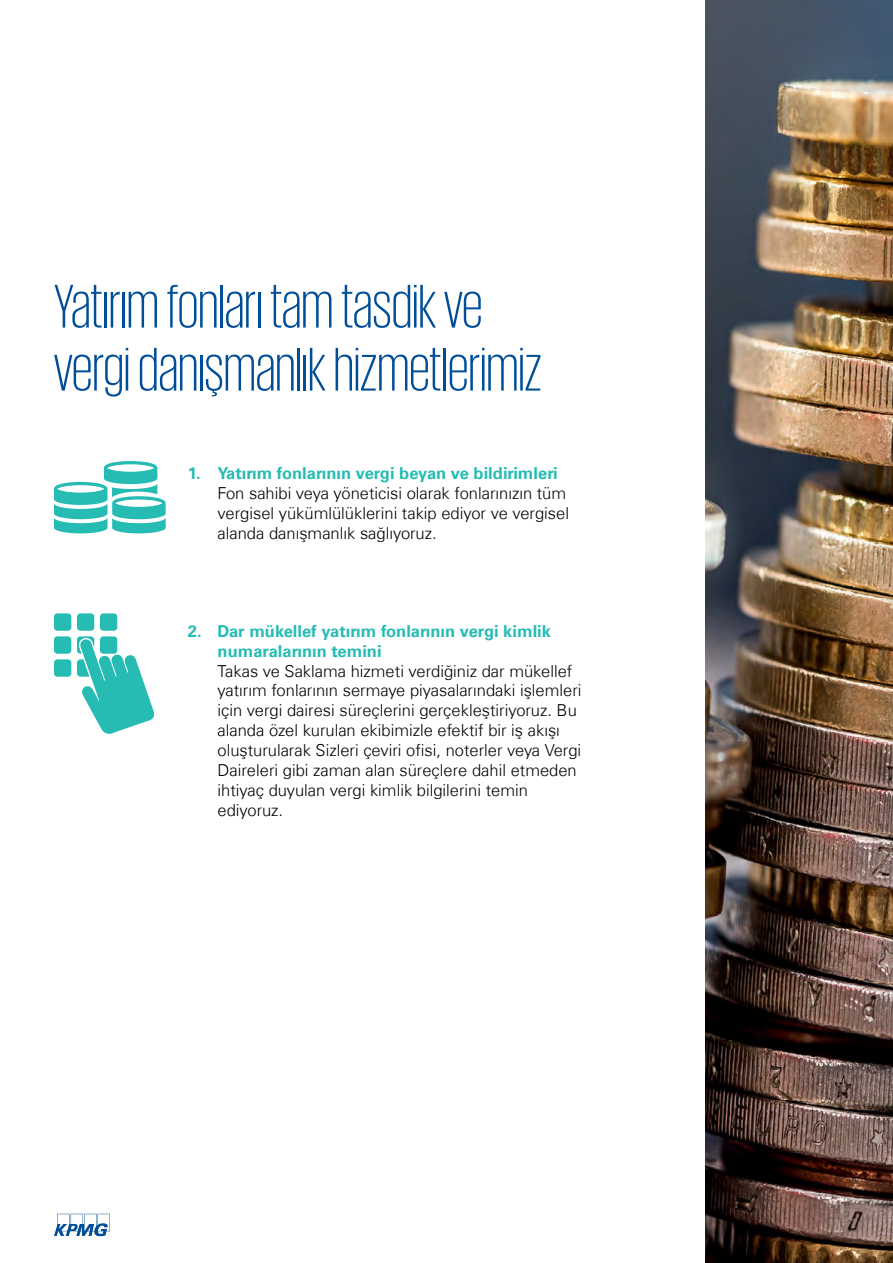
<style>
.page{position:relative;width:893px;height:1263px;background:#fff}
.page>*{position:absolute;margin:0;border:0;box-sizing:border-box;transform-origin:0 0}
.t1{font:300 63px/63px "KPMG";color:#004e98}
.t2{font:300 16.5px/19.8px "Universfor KPMG";color:#000}
.t3{font:700 16.5px/19.8px "Universfor KPMG";color:#26bcb4}
</style>
<div class="page">
<svg style="left:54px;top:1214px;width:56px;height:22px"></svg>
<img style="left:705px;top:0;width:188px;height:1263px">
<svg style="left:54px;top:461px;width:112px;height:72px"></svg>
<div style="left:54px;top:613px;width:17px;height:18px;background:#26bcb4;border-radius:3px"></div>
<div style="left:77px;top:613px;width:17px;height:18px;background:#26bcb4;border-radius:3px"></div>
<div style="left:100px;top:613px;width:17px;height:18px;background:#26bcb4;border-radius:3px"></div>
<div style="left:54px;top:636px;width:17px;height:18px;background:#26bcb4;border-radius:3px"></div>
<div style="left:54px;top:659px;width:17px;height:18px;background:#26bcb4;border-radius:3px"></div>
<svg style="left:77px;top:636px;width:78px;height:98px"></svg>
<h1 class="t1" style="left:54px;top:273px;width:489px">Yatırım fonları tam tasdik ve vergi danışmanlık hizmetlerimiz</h1>
<p class="t3" style="left:188px;top:464px;width:371px">1. Yatırım fonlarının vergi beyan ve bildirimleri</p>
<p class="t2" style="left:218px;top:483px;width:353px">Fon sahibi veya yöneticisi olarak fonlarınızın tüm vergisel yükümlülüklerini takip ediyor ve vergisel alanda danışmanlık sağlıyoruz.</p>
<p class="t3" style="left:218px;top:621px;width:335px;text-indent:-30px">2. Dar mükellef yatırım fonlarının vergi kimlik numaralarının temini</p>
<p class="t2" style="left:218px;top:661px;width:365px">Takas ve Saklama hizmeti verdiğiniz dar mükellef yatırım fonlarının sermaye piyasalarındaki işlemleri için vergi dairesi süreçlerini gerçekleştiriyoruz. Bu alanda özel kurulan ekibimizle efektif bir iş akışı oluşturularak Sizleri çeviri ofisi, noterler veya Vergi Daireleri gibi zaman alan süreçlere dahil etmeden ihtiyaç duyulan vergi kimlik bilgilerini temin ediyoruz.</p>
</div>
